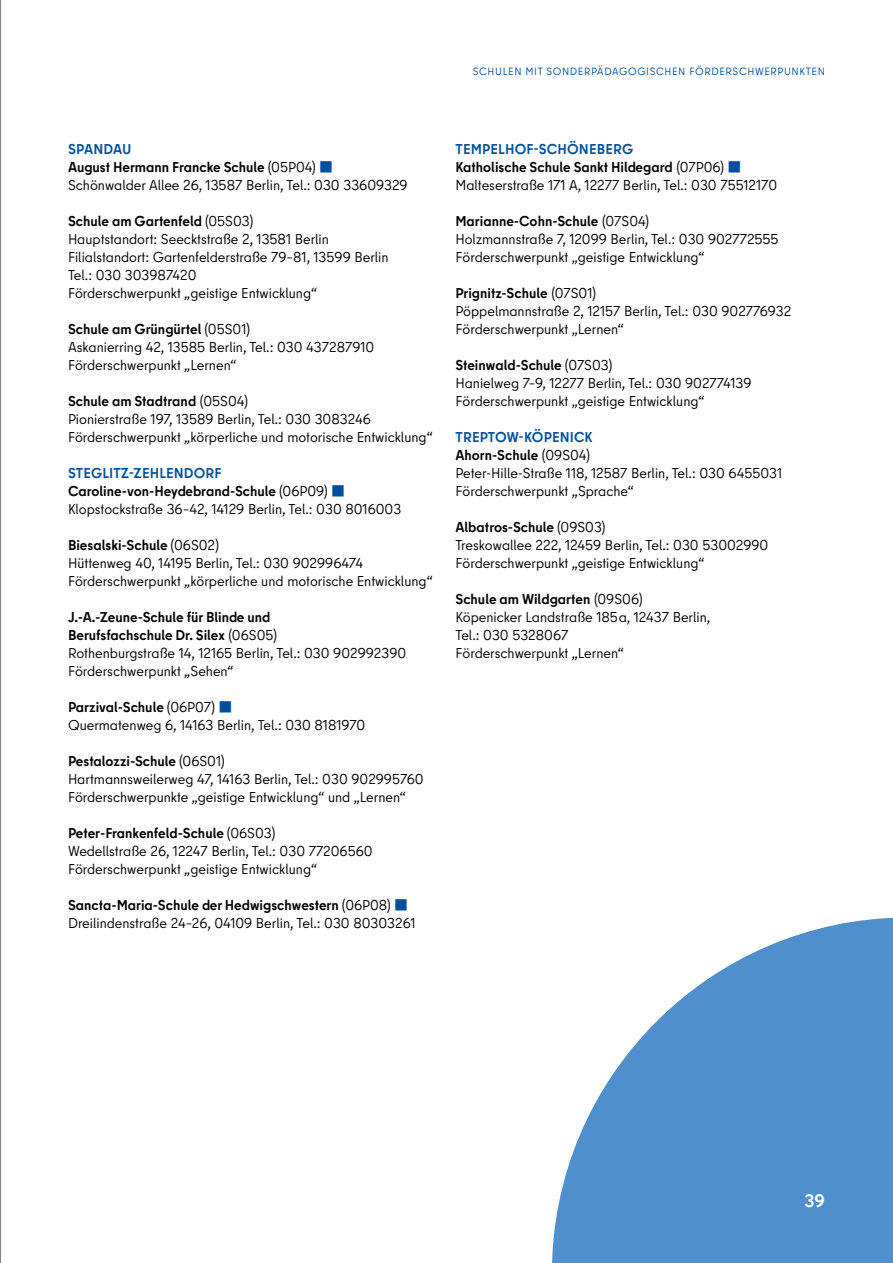
<style>
.page{position:relative;width:893px;height:1263px;background:#fff}
.page>*{position:absolute;margin:0;border:0;box-sizing:border-box;transform-origin:0 0}
.Pagina_Rot{font:700 18px "Berlin Type";color:#fff}
.Copy_9_5_pt{font:14.25px/18px "Berlin Type";color:#000}
.Copy_9_5_pt-2{font:700 14.25px/18px "Berlin Type";color:#000}
.Bezirke{font:700 14.25px "Berlin Type";letter-spacing:.01em;color:#004f9f}
.Kapitel{font:10.5px "Berlin Type";letter-spacing:.06em;color:#004f9f}
.s1{font-weight:400}
.s2{color:#004f9f}
</style>
<div class="page">
<svg style="left:552px;top:917px;width:341px;height:346px;fill:#4f8fcd"></svg>
<hr style="left:0;top:0;width:1px;height:1263px;background:#000">
<p class="Kapitel" style="left:473px;top:65px;width:354px">SCHULEN MIT SONDERPÄDAGOGISCHEN FÖRDERSCHWERPUNKTEN</p>
<p class="Bezirke" style="left:68px;top:140px;width:65px">SPANDAU</p>
<p class="Copy_9_5_pt-2" style="left:68px;top:158px;width:267px">August Hermann Francke Schule <span class="s1">(05P04)</span> <span class="s2">■</span></p>
<p class="Copy_9_5_pt" style="left:68px;top:176px;width:341px">Schönwalder Allee 26, 13587 Berlin, Tel.: 030 33609329</p>
<p class="Copy_9_5_pt-2" style="left:68px;top:212px;width:187px">Schule am Gartenfeld <span class="s1">(05S03)</span></p>
<p class="Copy_9_5_pt" style="left:68px;top:230px;width:262px">Hauptstandort: Seecktstraße 2, 13581 Berlin</p>
<p class="Copy_9_5_pt" style="left:68px;top:248px;width:322px">Filialstandort: Gartenfelderstraße 79–81, 13599 Berlin</p>
<p class="Copy_9_5_pt" style="left:68px;top:266px;width:130px">Tel.: 030 303987420</p>
<p class="Copy_9_5_pt" style="left:68px;top:284px;width:251px">Förderschwerpunkt „geistige Entwicklung“</p>
<p class="Copy_9_5_pt-2" style="left:68px;top:320px;width:184px">Schule am Grüngürtel <span class="s1">(05S01)</span></p>
<p class="Copy_9_5_pt" style="left:68px;top:338px;width:308px">Askanierring 42, 13585 Berlin, Tel.: 030 437287910</p>
<p class="Copy_9_5_pt" style="left:68px;top:356px;width:170px">Förderschwerpunkt „Lernen“</p>
<p class="Copy_9_5_pt-2" style="left:68px;top:392px;width:181px">Schule am Stadtrand <span class="s1">(05S04)</span></p>
<p class="Copy_9_5_pt" style="left:68px;top:410px;width:304px">Pionierstraße 197, 13589 Berlin, Tel.: 030 3083246</p>
<p class="Copy_9_5_pt" style="left:68px;top:428px;width:366px">Förderschwerpunkt „körperliche und motorische Entwicklung“</p>
<p class="Bezirke" style="left:68px;top:464px;width:155px">STEGLITZ-ZEHLENDORF</p>
<p class="Copy_9_5_pt-2" style="left:68px;top:482px;width:279px">Caroline-von-Heydebrand-Schule <span class="s1">(06P09)</span> <span class="s2">■</span></p>
<p class="Copy_9_5_pt" style="left:68px;top:500px;width:335px">Klopstockstraße 36–42, 14129 Berlin, Tel.: 030 8016003</p>
<p class="Copy_9_5_pt-2" style="left:68px;top:536px;width:152px">Biesalski-Schule <span class="s1">(06S02)</span></p>
<p class="Copy_9_5_pt" style="left:68px;top:554px;width:297px">Hüttenweg 40, 14195 Berlin, Tel.: 030 902996474</p>
<p class="Copy_9_5_pt" style="left:68px;top:572px;width:366px">Förderschwerpunkt „körperliche und motorische Entwicklung“</p>
<p class="Copy_9_5_pt-2" style="left:68px;top:608px;width:211px">J.-A.-Zeune-Schule für Blinde und<br>Berufsfachschule Dr. Silex <span class="s1">(06S05)</span></p>
<p class="Copy_9_5_pt" style="left:68px;top:644px;width:340px">Rothenburgstraße 14, 12165 Berlin, Tel.: 030 902992390</p>
<p class="Copy_9_5_pt" style="left:68px;top:662px;width:167px">Förderschwerpunkt „Sehen“</p>
<p class="Copy_9_5_pt-2" style="left:68px;top:698px;width:166px">Parzival-Schule <span class="s1">(06P07)</span> <span class="s2">■</span></p>
<p class="Copy_9_5_pt" style="left:68px;top:716px;width:299px">Quermatenweg 6, 14163 Berlin, Tel.: 030 8181970</p>
<p class="Copy_9_5_pt-2" style="left:68px;top:752px;width:158px">Pestalozzi-Schule <span class="s1">(06S01)</span></p>
<p class="Copy_9_5_pt" style="left:68px;top:770px;width:357px">Hartmannsweilerweg 47, 14163 Berlin, Tel.: 030 902995760</p>
<p class="Copy_9_5_pt" style="left:68px;top:788px;width:340px">Förderschwerpunkte „geistige Entwicklung“ und „Lernen“</p>
<p class="Copy_9_5_pt-2" style="left:68px;top:824px;width:209px">Peter-Frankenfeld-Schule <span class="s1">(06S03)</span></p>
<p class="Copy_9_5_pt" style="left:68px;top:842px;width:306px">Wedellstraße 26, 12247 Berlin, Tel.: 030 77206560</p>
<p class="Copy_9_5_pt" style="left:68px;top:860px;width:251px">Förderschwerpunkt „geistige Entwicklung“</p>
<p class="Copy_9_5_pt-2" style="left:68px;top:896px;width:342px">Sancta-Maria-Schule der Hedwigschwestern <span class="s1">(06P08)</span> <span class="s2">■</span></p>
<p class="Copy_9_5_pt" style="left:68px;top:914px;width:349px">Dreilindenstraße 24–26, 04109 Berlin, Tel.: 030 80303261</p>
<p class="Bezirke" style="left:456px;top:140px;width:179px">TEMPELHOF-SCHÖNEBERG</p>
<p class="Copy_9_5_pt-2" style="left:455px;top:158px;width:288px">Katholische Schule Sankt Hildegard <span class="s1">(07P06)</span> <span class="s2">■</span></p>
<p class="Copy_9_5_pt" style="left:455px;top:176px;width:323px">Malteserstraße 171 A, 12277 Berlin, Tel.: 030 75512170</p>
<p class="Copy_9_5_pt-2" style="left:455px;top:212px;width:195px">Marianne-Cohn-Schule <span class="s1">(07S04)</span></p>
<p class="Copy_9_5_pt" style="left:455px;top:230px;width:325px">Holzmannstraße 7, 12099 Berlin, Tel.: 030 902772555</p>
<p class="Copy_9_5_pt" style="left:455px;top:248px;width:251px">Förderschwerpunkt „geistige Entwicklung“</p>
<p class="Copy_9_5_pt-2" style="left:455px;top:284px;width:142px">Prignitz-Schule <span class="s1">(07S01)</span></p>
<p class="Copy_9_5_pt" style="left:455px;top:302px;width:337px">Pöppelmannstraße 2, 12157 Berlin, Tel.: 030 902776932</p>
<p class="Copy_9_5_pt" style="left:455px;top:320px;width:170px">Förderschwerpunkt „Lernen“</p>
<p class="Copy_9_5_pt-2" style="left:455px;top:356px;width:158px">Steinwald-Schule <span class="s1">(07S03)</span></p>
<p class="Copy_9_5_pt" style="left:455px;top:374px;width:298px">Hanielweg 7–9, 12277 Berlin, Tel.: 030 902774139</p>
<p class="Copy_9_5_pt" style="left:455px;top:392px;width:251px">Förderschwerpunkt „geistige Entwicklung“</p>
<p class="Bezirke" style="left:456px;top:428px;width:139px">TREPTOW-KÖPENICK</p>
<p class="Copy_9_5_pt-2" style="left:455px;top:446px;width:136px">Ahorn-Schule <span class="s1">(09S04)</span></p>
<p class="Copy_9_5_pt" style="left:455px;top:464px;width:328px">Peter-Hille-Straße 118, 12587 Berlin, Tel.: 030 6455031</p>
<p class="Copy_9_5_pt" style="left:455px;top:482px;width:180px">Förderschwerpunkt „Sprache“</p>
<p class="Copy_9_5_pt-2" style="left:455px;top:518px;width:151px">Albatros-Schule <span class="s1">(09S03)</span></p>
<p class="Copy_9_5_pt" style="left:455px;top:536px;width:314px">Treskowallee 222, 12459 Berlin, Tel.: 030 53002990</p>
<p class="Copy_9_5_pt" style="left:455px;top:554px;width:251px">Förderschwerpunkt „geistige Entwicklung“</p>
<p class="Copy_9_5_pt-2" style="left:455px;top:590px;width:189px">Schule am Wildgarten <span class="s1">(09S06)</span></p>
<p class="Copy_9_5_pt" style="left:455px;top:608px;width:256px">Köpenicker Landstraße 185a, 12437 Berlin,<br>Tel.: 030 5328067</p>
<p class="Copy_9_5_pt" style="left:455px;top:644px;width:170px">Förderschwerpunkt „Lernen“</p>
<p class="Pagina_Rot" style="left:804px;top:1189px;width:22px">39</p>
</div>
